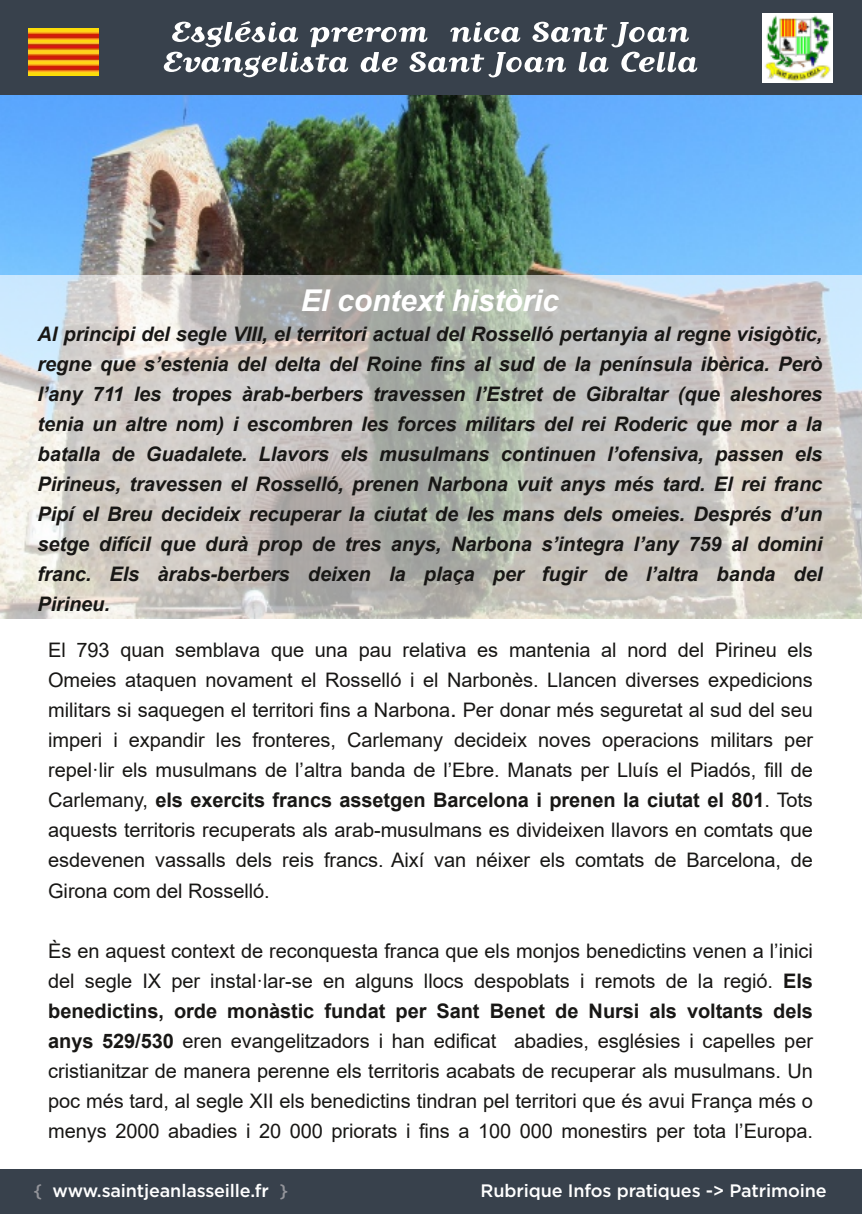
<style>
.page{position:relative;width:862px;height:1214px;background:#fff}
.page>*{position:absolute;margin:0;border:0;box-sizing:border-box;transform-origin:0 0}
.t1{font:700 40px/30px "Matrix Script";color:#fff;scale:1.25 1}
.t2{font:italic 700 30px "Arial";letter-spacing:-.005em;color:#fff}
.t3{font:20px/30px "Arial";letter-spacing:-.005em;color:#181715;text-align:justify}
.t4{font:italic 700 20px/30px "Arial";letter-spacing:-.005em;color:#181715;text-align:justify}
.t5{font:500 18px "Gotham HTF";letter-spacing:-.01em;color:#fff}
.s1{font-size:24px}
.s2{font-weight:700}
.s3{color:#93949a}
</style>
<div class="page">
<div style="left:0;top:0;width:862px;height:100px;background:#38414c"></div>
<img style="left:0;top:96px;width:862px;height:179px">
<img style="left:762px;top:13px;width:70px;height:69px">
<div style="left:0;top:1169px;width:862px;height:44px;background:#38414c"></div>
<div style="left:0;top:275px;width:862px;height:352px;background:#fff;opacity:.6"></div>
<img style="left:28px;top:28px;width:71px;height:47px">
<h1 class="t1" style="left:162px;top:15px;width:430px">Església prerom nica Sant Joan<br>Evangelista de Sant Joan la Cella</h1>
<h2 class="t2" style="left:301px;top:283px;width:259px">El context històric</h2>
<p class="t4" style="left:37px;top:319px;width:786px">Al principi del segle VIII, el territori actual del Rosselló pertanyia al regne visigòtic, regne que s’estenia del delta del Roine fins al sud de la península ibèrica. Però l’any 711 les tropes àrab-berbers travessen l’Estret de Gibraltar (que aleshores tenia un altre nom) i escombren les forces militars del rei Roderic que mor a la batalla de Guadalete. Llavors els musulmans continuen l’ofensiva, passen els Pirineus, travessen el Rosselló, prenen Narbona vuit anys més tard. El rei franc Pipí el Breu decideix recuperar la ciutat de les mans dels omeies. Després d’un setge difícil que durà prop de tres anys, Narbona s’integra l’any 759 al domini franc. Els àrabs-berbers deixen la plaça per fugir de l’altra banda del Pirineu.</p>
<p class="t3" style="left:48px;top:635px;width:766px">El 793 quan semblava que una pau relativa es mantenia al nord del Pirineu els Omeies ataquen novament el Rosselló i el Narbonès. Llancen diverses expedicions militars si saquegen el territori fins a Narbona<span class="s1">.</span> Per donar més seguretat al sud del seu imperi i expandir les fronteres, Carlemany decideix noves operacions militars per repelꞏlir els musulmans de l’altra banda de l’Ebre. Manats per Lluís el Piadós, fill de Carlemany, <span class="s2">els exercits francs assetgen Barcelona i prenen la ciutat el 801</span>. Tots aquests territoris recuperats als arab-musulmans es divideixen llavors en comtats que esdevenen vassalls dels reis francs. Així van néixer els comtats de Barcelona, de Girona com del Rosselló.</p>
<p class="t3" style="left:48px;top:935px;width:766px">Ès en aquest context de reconquesta franca que els monjos benedictins venen a l’inici del segle IX per instalꞏlar-se en alguns llocs despoblats i remots de la regió. <span class="s2">Els benedictins, orde monàstic fundat per Sant Benet de Nursi als voltants dels anys 529/530</span> eren evangelitzadors i han edificat abadies, esglésies i capelles per cristianitzar de manera perenne els territoris acabats de recuperar als musulmans. Un poc més tard, al segle XII els benedictins tindran pel territori que és avui França més o menys 2000 abadies i 20 000 priorats i fins a 100 000 monestirs per tota l’Europa.</p>
<p class="t5" style="left:33px;top:1180px;width:256px"><span class="s3">{</span> www.saintjeanlasseille.fr <span class="s3">}</span></p>
<p class="t5" style="left:480px;top:1180px;width:348px">Rubrique Infos pratiques -&gt; Patrimoine</p>
</div>
